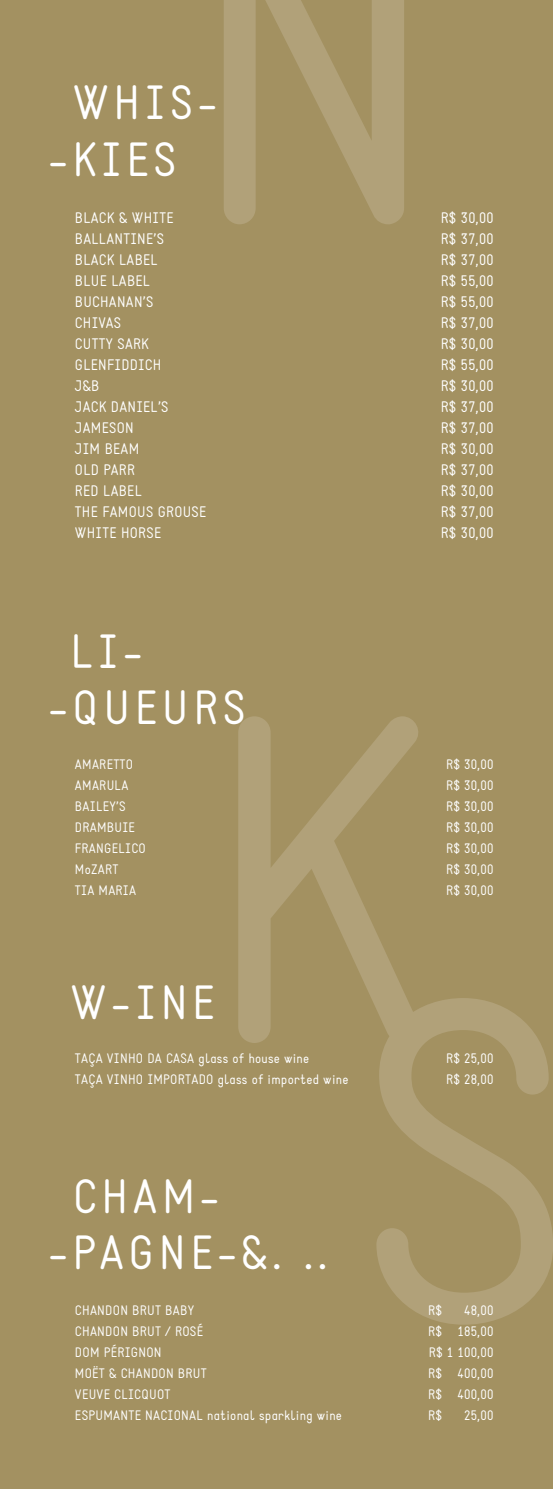
<style>
.page{position:relative;width:553px;height:1489px;background:#fff}
.page>*{position:absolute;margin:0;border:0;box-sizing:border-box;transform-origin:0 0}
.t1{font:47.1px/56.6px "Static";letter-spacing:.1em;color:#fff}
.t2{font:15px "Static";letter-spacing:.02em;color:#fff}
.t3{font:13.5px "Static";letter-spacing:.02em;color:#fff}
</style>
<div class="page">
<div style="left:0;top:0;width:553px;height:1488px;background:#a39161"></div>
<svg style="left:224px;top:0;width:180px;height:224px;fill:#b1a179"></svg>
<svg style="left:238px;top:716px;width:180px;height:326px"></svg>
<svg style="left:376px;top:997px;width:177px;height:327px"></svg>
<h1 class="t1" style="left:48px;top:76px;width:170px;text-indent:24px">WHIS--KIES</h1>
<p class="t2" style="left:75px;top:208px;width:100px">BLACK &amp; WHITE</p>
<p class="t2" style="left:441px;top:208px;width:54px">R$ 30,00</p>
<p class="t2" style="left:75px;top:229px;width:90px">BALLANTINE’S</p>
<p class="t2" style="left:441px;top:229px;width:54px">R$ 37,00</p>
<p class="t2" style="left:75px;top:250px;width:84px">BLACK LABEL</p>
<p class="t2" style="left:441px;top:250px;width:54px">R$ 37,00</p>
<p class="t2" style="left:75px;top:271px;width:77px">BLUE LABEL</p>
<p class="t2" style="left:441px;top:271px;width:54px">R$ 55,00</p>
<p class="t2" style="left:75px;top:292px;width:80px">BUCHANAN’S</p>
<p class="t2" style="left:441px;top:292px;width:54px">R$ 55,00</p>
<p class="t2" style="left:75px;top:313px;width:48px">CHIVAS</p>
<p class="t2" style="left:441px;top:313px;width:54px">R$ 37,00</p>
<p class="t2" style="left:75px;top:334px;width:75px">CUTTY SARK</p>
<p class="t2" style="left:441px;top:334px;width:54px">R$ 30,00</p>
<p class="t2" style="left:75px;top:355px;width:88px">GLENFIDDICH</p>
<p class="t2" style="left:441px;top:355px;width:54px">R$ 55,00</p>
<p class="t2" style="left:75px;top:376px;width:26px">J&amp;B</p>
<p class="t2" style="left:441px;top:376px;width:54px">R$ 30,00</p>
<p class="t2" style="left:75px;top:397px;width:95px">JACK DANIEL’S</p>
<p class="t2" style="left:441px;top:397px;width:54px">R$ 37,00</p>
<p class="t2" style="left:75px;top:418px;width:60px">JAMESON</p>
<p class="t2" style="left:441px;top:418px;width:54px">R$ 37,00</p>
<p class="t2" style="left:75px;top:439px;width:66px">JIM BEAM</p>
<p class="t2" style="left:441px;top:439px;width:54px">R$ 30,00</p>
<p class="t2" style="left:75px;top:460px;width:62px">OLD PARR</p>
<p class="t2" style="left:441px;top:460px;width:54px">R$ 37,00</p>
<p class="t2" style="left:75px;top:481px;width:68px">RED LABEL</p>
<p class="t2" style="left:441px;top:481px;width:54px">R$ 30,00</p>
<p class="t2" style="left:75px;top:502px;width:133px">THE FAMOUS GROUSE</p>
<p class="t2" style="left:441px;top:502px;width:54px">R$ 37,00</p>
<p class="t2" style="left:75px;top:523px;width:88px">WHITE HORSE</p>
<p class="t2" style="left:441px;top:523px;width:54px">R$ 30,00</p>
<h1 class="t1" style="left:48px;top:624px;width:199px;text-indent:22px">LI--QUEURS</h1>
<p class="t3" style="left:75px;top:756px;width:59px">AMARETTO</p>
<p class="t3" style="left:446px;top:756px;width:49px">R$ 30,00</p>
<p class="t3" style="left:75px;top:777px;width:55px">AMARULA</p>
<p class="t3" style="left:446px;top:777px;width:49px">R$ 30,00</p>
<p class="t3" style="left:75px;top:798px;width:52px">BAILEY’S</p>
<p class="t3" style="left:446px;top:798px;width:49px">R$ 30,00</p>
<p class="t3" style="left:75px;top:819px;width:62px">DRAMBUIE</p>
<p class="t3" style="left:446px;top:819px;width:49px">R$ 30,00</p>
<p class="t3" style="left:75px;top:840px;width:72px">FRANGELICO</p>
<p class="t3" style="left:446px;top:840px;width:49px">R$ 30,00</p>
<p class="t3" style="left:75px;top:861px;width:45px">MoZART</p>
<p class="t3" style="left:446px;top:861px;width:49px">R$ 30,00</p>
<p class="t3" style="left:75px;top:882px;width:63px">TIA MARIA</p>
<p class="t3" style="left:446px;top:882px;width:49px">R$ 30,00</p>
<h1 class="t1" style="left:70px;top:975px;width:146px">W-INE</h1>
<p class="t3" style="left:75px;top:1050px;width:236px">TAÇA VINHO DA CASA glass of house wine</p>
<p class="t3" style="left:446px;top:1050px;width:49px">R$ 25,00</p>
<p class="t3" style="left:75px;top:1071px;width:275px">TAÇA VINHO IMPORTADO glass of imported wine</p>
<p class="t3" style="left:446px;top:1071px;width:49px">R$ 28,00</p>
<h1 class="t1" style="left:48px;top:1169px;width:280px;text-indent:24px">CHAM--PAGNE-&amp;. ..</h1>
<p class="t3" style="left:75px;top:1302px;width:121px">CHANDON BRUT BABY</p>
<p class="t3" style="left:428px;top:1302px;width:15px">R$</p>
<p class="t3" style="left:464px;top:1302px;width:31px">48,00</p>
<p class="t3" style="left:75px;top:1323px;width:130px">CHANDON BRUT / ROSÉ</p>
<p class="t3" style="left:428px;top:1323px;width:67px">R$ 185,00</p>
<p class="t3" style="left:75px;top:1344px;width:88px">DOM PÉRIGNON</p>
<p class="t3" style="left:429px;top:1344px;width:66px">R$ 1 100,00</p>
<p class="t3" style="left:75px;top:1365px;width:133px">MOËT &amp; CHANDON BRUT</p>
<p class="t3" style="left:428px;top:1365px;width:67px">R$ 400,00</p>
<p class="t3" style="left:75px;top:1386px;width:97px">VEUVE CLICQUOT</p>
<p class="t3" style="left:428px;top:1386px;width:67px">R$ 400,00</p>
<p class="t3" style="left:75px;top:1407px;width:268px">ESPUMANTE NACIONAL national sparkling wine</p>
<p class="t3" style="left:428px;top:1407px;width:15px">R$</p>
<p class="t3" style="left:464px;top:1407px;width:31px">25,00</p>
</div>
